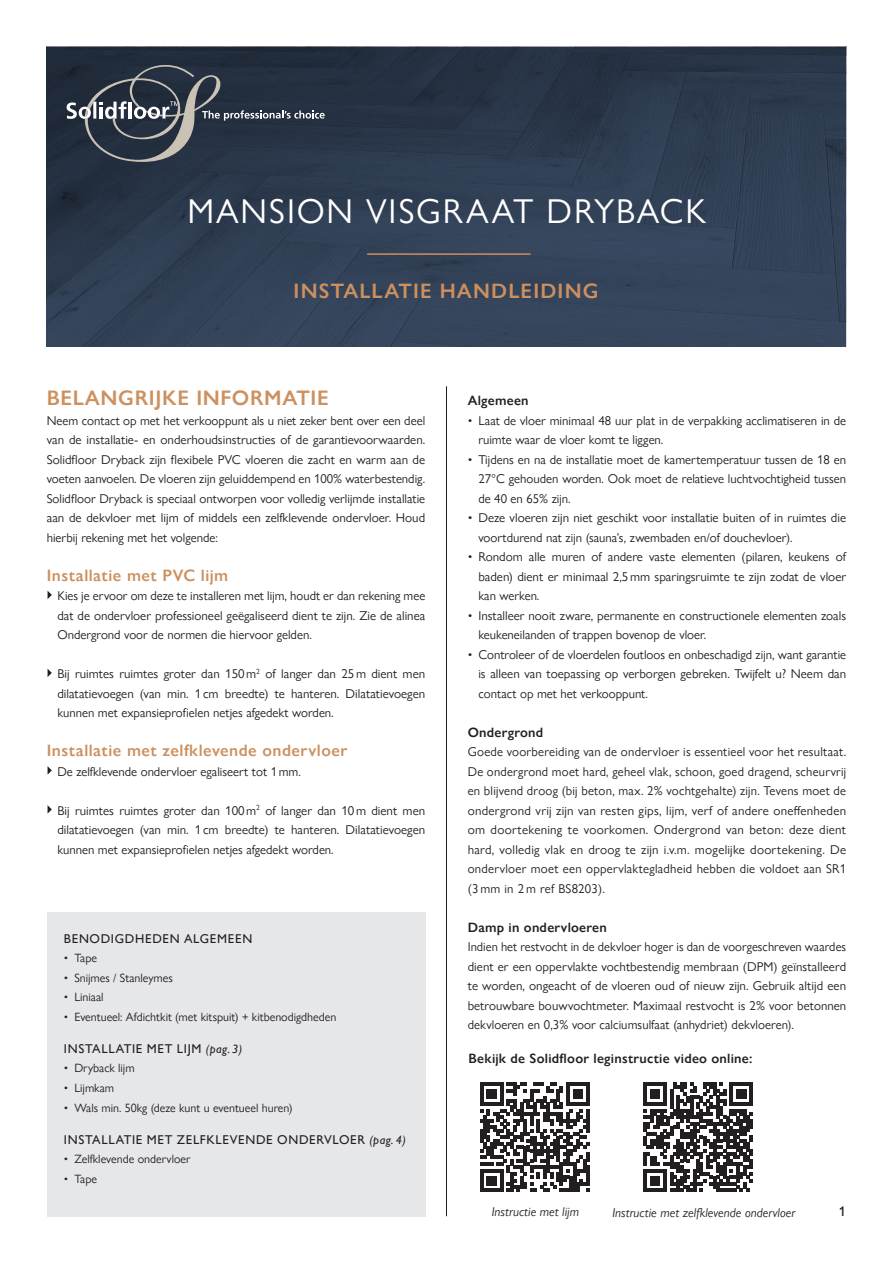
<style>
.page{position:relative;width:893px;height:1263px;background:#fff}
.page>*{position:absolute;margin:0;border:0;box-sizing:border-box;transform-origin:0 0}
.t1{font:34.5px "Gill Sans Nova";letter-spacing:.055em;color:#fff}
.Body_12_12_5_Bold_Or{font:600 21px "Gill Sans Nova";letter-spacing:.03em;color:#cd905f}
.t2{font:600 20.85px "Gill Sans Nova";letter-spacing:.055em;color:#cd905f}
.Body_12_12_5_Bold_Or-2{font:600 16.5px "Gill Sans Nova";letter-spacing:.03em;color:#cd905f}
.FF_Body_groot_8_5{font:600 16.5px "Gill Sans Nova";letter-spacing:.03em;color:#cd905f}
.t3{font:500 13.95px "Gill Sans Nova";color:#231f20}
.Subkop_9_13_Bold{font:600 13.5px "Gill Sans Nova";letter-spacing:.02em;color:#231f20}
.FF_Body_groot_8_5-2{font:12.75px/19.5px "Gill Sans Nova";color:#231f20;text-align:justify}
.Benodigdheden_Head{font:500 12.75px "Gill Sans Nova";letter-spacing:.05em;color:#231f20}
.FF_Body_groot_8_5-3{font:italic 12.75px "Gill Sans Nova";letter-spacing:.005em;color:#231f20}
.FF_Body_groot_8_5-4{font:12px "Gill Sans Nova";color:#231f20}
.Body_8_13_illu{font:12px "Gill Sans Nova";color:#231f20}
.Heading_steps{font:12px "Gill Sans Nova";color:#231f20}
.s1{font-style:italic;font-size:12px}
</style>
<div class="page">
<hr style="left:446px;top:386px;width:1px;height:830px;background:#231f20">
<img style="left:47px;top:47px;width:799px;height:300px">
<div style="left:47px;top:912px;width:378px;height:304px;background:#e6e7e9"></div>
<svg style="left:48px;top:591px;width:4px;height:8px"></svg>
<svg style="left:48px;top:669px;width:4px;height:8px"></svg>
<svg style="left:48px;top:766px;width:4px;height:8px"></svg>
<svg style="left:48px;top:805px;width:4px;height:8px"></svg>
<svg style="left:67px;top:65px;width:258px;height:97px;background:#394350"></svg>
<svg style="left:643px;top:1082px;width:110px;height:110px"></svg>
<svg style="left:480px;top:1082px;width:110px;height:110px"></svg>
<hr style="left:367px;top:253px;width:163px;height:2px;background:#cd905f">
<h1 class="t1" style="left:187px;top:190px;width:520px">MANSION VISGRAAT DRYBACK</h1>
<h1 class="t2" style="left:294px;top:278px;width:306px">INSTALLATIE HANDLEIDING</h1>
<p class="Body_12_12_5_Bold_Or" style="left:47px;top:385px;width:283px">BELANGRIJKE INFORMATIE</p>
<p class="FF_Body_groot_8_5-2" style="left:47px;top:410px;width:380px">Neem contact op met het verkooppunt als u niet zeker bent over een deel van de installatie- en onderhoudsinstructies of de garantievoorwaarden.<br>Solidfloor Dryback zijn flexibele PVC vloeren die zacht en warm aan de voeten aanvoelen. De vloeren zijn geluiddempend en 100% waterbestendig.<br>Solidfloor Dryback is speciaal ontworpen voor volledig verlijmde installatie aan de dekvloer met lijm of middels een -zelfklevende ondervloer. Houd hierbij rekening met het volgende:</p>
<p class="FF_Body_groot_8_5" style="left:47px;top:565px;width:183px">Installatie met PVC lijm</p>
<p class="FF_Body_groot_8_5-2" style="left:57px;top:586px;width:369px">Kies je ervoor om deze te installeren met lijm, houdt er dan rekening mee dat de ondervloer professioneel geëgaliseerd dient te zijn. Zie de alinea Ondergrond voor de normen die hiervoor gelden.</p>
<p class="FF_Body_groot_8_5-2" style="left:57px;top:664px;width:369px">Bij ruimtes ruimtes groter dan 150m<sup>2</sup> of langer dan 25m dient men dilatatievoegen (van min. 1 cm breedte) te hanteren. Dilatatievoegen kunnen met expansieprofielen netjes afgedekt worden.</p>
<p class="Body_12_12_5_Bold_Or-2" style="left:47px;top:740px;width:302px">Installatie met zelfklevende ondervloer</p>
<p class="FF_Body_groot_8_5-2" style="left:57px;top:761px;width:245px">De zelfklevende ondervloer egaliseert tot 1mm.</p>
<p class="FF_Body_groot_8_5-2" style="left:57px;top:800px;width:369px">Bij ruimtes ruimtes groter dan 100m<sup>2</sup> of langer dan 10m dient men dilatatievoegen (van min. 1 cm breedte) te hanteren. Dilatatievoegen kunnen met expansieprofielen netjes afgedekt worden.</p>
<p class="Benodigdheden_Head" style="left:64px;top:930px;width:190px">BENODIGDHEDEN ALGEMEEN</p>
<p class="FF_Body_groot_8_5-4" style="left:64px;top:951px;width:35px">• Tape</p>
<p class="FF_Body_groot_8_5-4" style="left:64px;top:970px;width:111px">• Snijmes / Stanleymes</p>
<p class="FF_Body_groot_8_5-4" style="left:64px;top:990px;width:41px">• Liniaal</p>
<p class="FF_Body_groot_8_5-4" style="left:64px;top:1009px;width:274px">• Eventueel: Afdichtkit (met kitspuit) + kitbenodigdheden</p>
<p class="Benodigdheden_Head" style="left:64px;top:1041px;width:180px">INSTALLATIE MET LIJM <span class="s1">(pag. 3)</span></p>
<p class="Body_8_13_illu" style="left:64px;top:1061px;width:72px">• Dryback lijm</p>
<p class="Body_8_13_illu" style="left:64px;top:1080px;width:52px">• Lijmkam</p>
<p class="Body_8_13_illu" style="left:64px;top:1100px;width:230px">• Wals min. 50kg (deze kunt u eventueel huren)</p>
<p class="Benodigdheden_Head" style="left:64px;top:1132px;width:344px">INSTALLATIE MET ZELFKLEVENDE ONDERVLOER <span class="s1">(pag. 4)</span></p>
<p class="Heading_steps" style="left:64px;top:1152px;width:128px">• Zelfklevende ondervloer</p>
<p class="Body_8_13_illu" style="left:64px;top:1171px;width:35px">• Tape</p>
<p class="Subkop_9_13_Bold" style="left:468px;top:392px;width:62px">Algemeen</p>
<p class="FF_Body_groot_8_5-2" style="left:478px;top:410px;width:369px;text-indent:-11px">• Laat de vloer minimaal 48 uur plat in de verpakking acclimatiseren in de ruimte waar de vloer komt te liggen.</p>
<p class="FF_Body_groot_8_5-2" style="left:478px;top:449px;width:369px;text-indent:-11px">• Tijdens en na de installatie moet de kamertemperatuur tussen de 18 en 27°C gehouden worden. Ook moet de relatieve luchtvochtigheid tussen de 40 en 65% zijn.</p>
<p class="FF_Body_groot_8_5-2" style="left:478px;top:508px;width:369px;text-indent:-11px">• Deze vloeren zijn niet geschikt voor installatie buiten of in ruimtes die voortdurend nat zijn (sauna’s, zwembaden en/of douchevloer).</p>
<p class="FF_Body_groot_8_5-2" style="left:478px;top:547px;width:369px;text-indent:-11px">• Rondom alle muren of andere vaste elementen (pilaren, keukens of baden) dient er minimaal 2,5mm sparingsruimte te zijn zodat de vloer kan werken.</p>
<p class="FF_Body_groot_8_5-2" style="left:478px;top:605px;width:369px;text-indent:-11px">• Installeer nooit zware, permanente en constructionele elementen zoals keukeneilanden of trappen bovenop de vloer.</p>
<p class="FF_Body_groot_8_5-2" style="left:478px;top:644px;width:369px;text-indent:-11px">• Controleer of de vloerdelen foutloos en onbeschadigd zijn, want garantie is alleen van toepassing op verborgen gebreken. Twijfelt u? Neem dan contact op met het verkooppunt.</p>
<p class="Subkop_9_13_Bold" style="left:468px;top:724px;width:77px">Ondergrond</p>
<p class="FF_Body_groot_8_5-2" style="left:468px;top:742px;width:380px">Goede voorbereiding van de ondervloer is essentieel voor het resultaat.<br>De ondergrond moet hard, geheel vlak, schoon, goed dragend, scheurvrij en blijvend droog (bij beton, max. 2% vochtgehalte) zijn. Tevens moet de ondergrond vrij zijn van resten gips, lijm, verf of andere oneffenheden om doortekening te voorkomen. Ondergrond van beton: deze dient hard, volledig vlak en droog te zijn i.v.m. mogelijke doortekening. De ondervloer moet een oppervlaktegladheid hebben die voldoet aan SR1 (3 mm in 2 m ref BS8203).</p>
<p class="Subkop_9_13_Bold" style="left:468px;top:919px;width:141px">Damp in ondervloeren</p>
<p class="FF_Body_groot_8_5-2" style="left:468px;top:937px;width:380px">Indien het restvocht in de dekvloer hoger is dan de voorgeschreven waardes dient er een oppervlakte vochtbestendig membraan (DPM) geïnstalleerd te worden, ongeacht of de vloeren oud of nieuw zijn. Gebruik altijd een betrouwbare bouwvochtmeter. Maximaal restvocht is 2% voor betonnen dekvloeren en 0,3% voor calciumsulfaat (anhydriet) dekvloeren).</p>
<p class="Subkop_9_13_Bold" style="left:469px;top:1050px;width:285px">Bekijk de Solidfloor leginstructie video online:</p>
<p class="FF_Body_groot_8_5-3" style="left:492px;top:1204px;width:89px">Instructie met lijm</p>
<p class="FF_Body_groot_8_5-3" style="left:612px;top:1204px;width:184px">Instructie met zelfklevende ondervloer</p>
<p class="t3" style="left:839px;top:1203px;width:8px">1</p>
</div>
